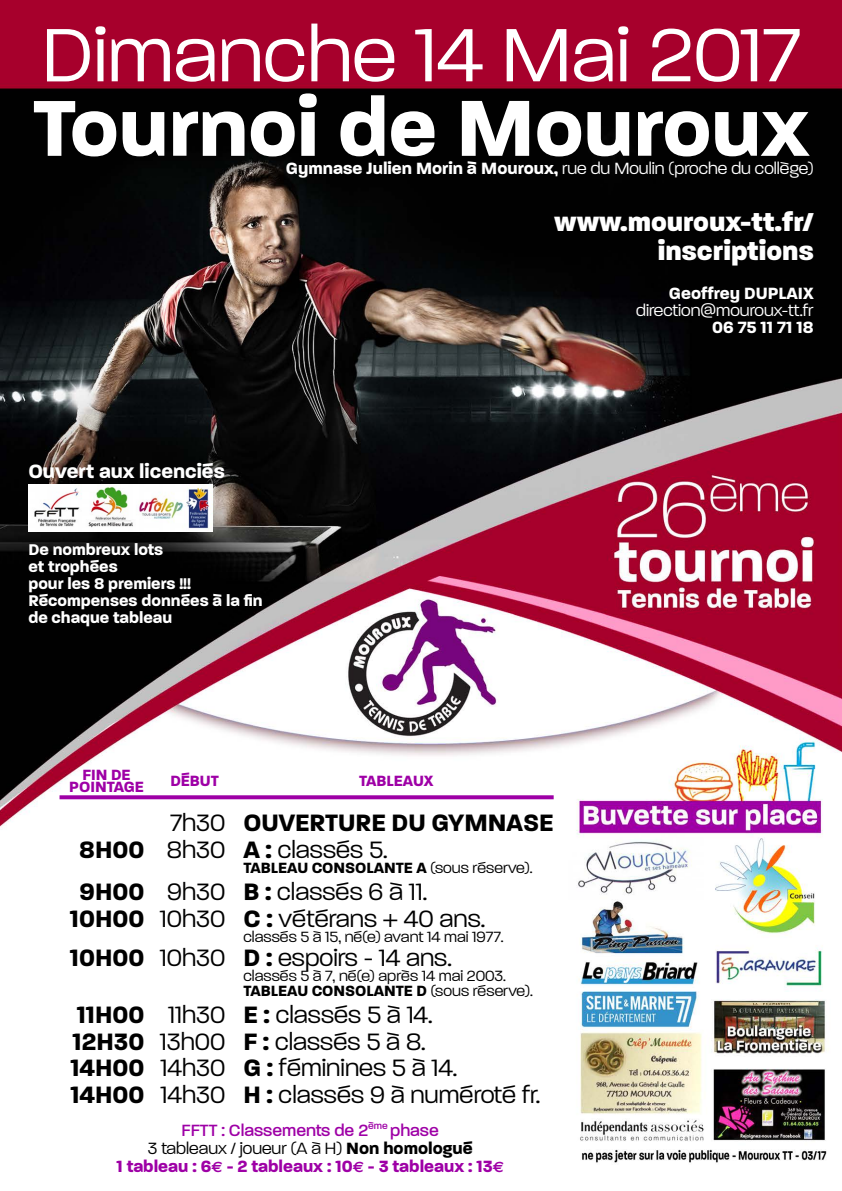
<style>
.page{position:relative;width:842px;height:1191px;background:#fff}
.page>*{position:absolute;margin:0;border:0;box-sizing:border-box;transform-origin:0 0}
.t1{font:700 107px "Paralucent";color:#fff}
.t2{font:300 102px "Paralucent";color:#fff}
.t3{font:800 35px/29px "Paralucent";color:#fff;text-align:right}
.t4{font:300 32px/26.8px "Paralucent";color:#000}
.t5{font:700 32px/26.8px "Paralucent";color:#000}
.t6{font:700 26px "Paralucent";color:#fff}
.t7{font:700 22px/18px "Paralucent";color:#9e00a6;text-align:center}
.t8{font:300 22px "Paralucent";color:#fff}
.t9{font:700 22px "Paralucent";color:#fff}
.t10{font:700 21px/17px "Paralucent";color:#fff}
.t11{font:300 20px/15px "Paralucent";color:#000}
.t12{font:700 20px "Paralucent";color:#000}
.t13{font:700 20px "Paralucent";color:#9e00a6}
.s1{font-weight:700}
.s2{font-weight:300}
.s3{font-weight:500}
.s4{font-weight:300;color:#000}
.s5{color:#000}
.s6{font-family:"Euro Sans";font-size:15px}
</style>
<div class="page">
<img style="left:0;top:0;width:842px;height:1163px">
<svg style="left:60px;top:795px;width:494px;height:4px;background:#a512ac"></svg>
<img style="left:28px;top:485px;width:184px;height:46px">
<h2 class="t2" style="left:42px;top:0;width:760px">Dimanche 14 Mai 2017</h2>
<h1 class="t1" style="left:33px;top:70px;width:778px">Tournoi de Mouroux</h1>
<p class="t8" style="left:286px;top:156px;width:529px"><span class="s1">Gymnase Julien Morin à Mouroux,</span> rue du Moulin (proche du collège)</p>
<p class="t3" style="left:554px;top:206px;width:261px">www.mouroux-tt.fr/ inscriptions</p>
<p class="t9" style="left:669px;top:282px;width:146px">Geoffrey DUPLAIX</p>
<p class="t8" style="left:636px;top:299px;width:179px">direction@mouroux-tt.fr</p>
<p class="t9" style="left:712px;top:316px;width:103px">06 75 11 71 18</p>
<p class="t6" style="left:28px;top:457px;width:198px">Ouvert aux licenciés</p>
<p class="t10" style="left:28px;top:540px;width:236px">De nombreux lots<br>et trophées<br>pour les 8 premiers !!!<br>Récompenses données à la fin de chaque tableau</p>
<p class="t13" style="left:83px;top:763px;width:50px">FIN DE</p>
<p class="t13" style="left:69px;top:775px;width:76px">POINTAGE</p>
<p class="t13" style="left:170px;top:769px;width:50px">DÉBUT</p>
<p class="t13" style="left:359px;top:769px;width:76px">TABLEAUX</p>
<p class="t5" style="left:79px;top:808px;width:476px;text-indent:91px"><span class="s2">7h30</span> OUVERTURE DU GYMNASE<br>8H00 <span class="s2">8h30</span> A : <span class="s2">classés 5.</span></p>
<p class="t12" style="left:243px;top:857px;width:291px">TABLEAU CONSOLANTE A <span class="s2">(sous réserve).</span></p>
<p class="t4" style="left:70px;top:877px;width:417px;text-indent:10px"><span class="s1">9H00</span> 9h30 <span class="s1">B :</span> classés 6 à 11.<br><span class="s1">10H00</span> 10h30 <span class="s1">C :</span> vétérans + 40 ans.</p>
<p class="t11" style="left:243px;top:928px;width:262px">classés 5 à 15, né(e) avant 14 mai 1977.</p>
<p class="t4" style="left:70px;top:943px;width:383px"><span class="s1">10H00</span> 10h30 <span class="s1">D :</span> espoirs - 14 ans.</p>
<p class="t11" style="left:243px;top:967px;width:291px">classés 5 à 7, né(e) après 14 mai 2003.<br><span class="s1">TABLEAU CONSOLANTE D</span> (sous réserve).</p>
<p class="t4" style="left:70px;top:999px;width:471px"><span class="s1">11H00</span> 11h30 <span class="s1">E :</span> classés 5 à 14.<br><span class="s1">12H30</span> 13h00 <span class="s1">F :</span> classés 5 à 8.<br><span class="s1">14H00</span> 14h30 <span class="s1">G :</span> féminines 5 à 14.<br><span class="s1">14H00</span> 14h30 <span class="s1">H :</span> classés 9 à numéroté fr.</p>
<p class="t7" style="left:116px;top:1120px;width:389px"><span class="s3">FFTT : Classements de 2</span><sup>ème</sup> <span class="s3">phase<br></span><span class="s4">3 tableaux / joueur (A à H)</span> <span class="s5">Non homologué<br></span>1 tableau : 6<span class="s6">E</span> - 2 tableaux : 10<span class="s6">E</span> - 3 tableaux : 13<span class="s6">E</span></p>
</div>
